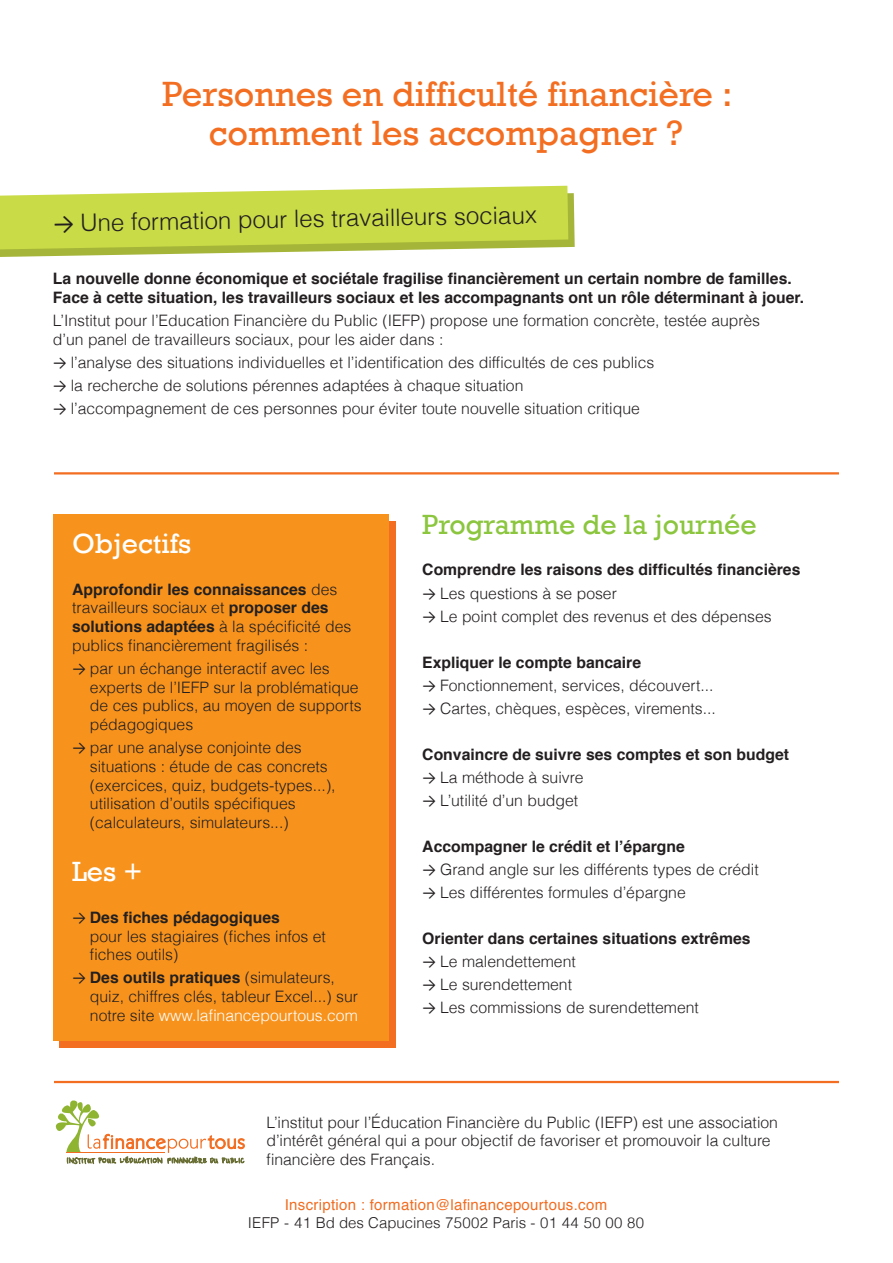
<style>
.page{position:relative;width:893px;height:1263px;background:#fff}
.page>*{position:absolute;margin:0;border:0;box-sizing:border-box;transform-origin:0 0}
.t1{font:36px/39px "Rockwell";color:#f36e21;text-align:center}
.t2{font:28.5px "Rockwell";color:#8bc63e}
.t3{font:28.5px "Rockwell";color:#fff}
.t4{font:300 24px "Helvetica";color:#231f20}
.t5{font:300 15.75px/18.8px "Helvetica";color:#231f20}
.t6{font:700 15.75px/18.8px "Helvetica";color:#231f20}
.t7{font:15px "Helvetica";letter-spacing:.02em;color:#f16d21}
.t8{font:300 15px "Helvetica";color:#231f20}
.s1{font-family:"Calibri";font-weight:400;font-style:italic}
.s2{font-weight:700}
.s3{color:#fff}
</style>
<div class="page">
<div style="left:59px;top:521px;width:336px;height:526px;background:#f36e21"></div>
<svg style="left:55px;top:1100px;width:190px;height:65px"></svg>
<hr style="left:54px;top:1081px;width:785px;height:2px;background:#f36e21">
<hr style="left:54px;top:472px;width:785px;height:2px;background:#f36e21">
<div style="left:53px;top:514px;width:336px;height:526px;background:#f7931d"></div>
<svg style="left:0;top:186px;width:575px;height:71px;background:#ccdb5d"></svg>
<p class="t1" style="left:162px;top:75px;width:572px">Personnes en difficulté financière : comment les accompagner ?</p>
<p class="t4" style="left:53px;top:208px;width:485px;rotate:-1deg"><span class="s1">→</span> Une formation pour les travailleurs sociaux</p>
<p class="t6" style="left:53px;top:270px;width:753px">La nouvelle donne économique et sociétale fragilise financièrement un certain nombre de familles.<br>Face à cette situation, les travailleurs sociaux et les accompagnants ont un rôle déterminant à jouer.</p>
<p class="t5" style="left:53px;top:311px;width:709px">L’Institut pour l’Education Financière du Public (IEFP) propose une formation concrète, testée auprès d’un panel de travailleurs sociaux, pour les aider dans :</p>
<p class="t5" style="left:53px;top:353px;width:603px"><span class="s1">→</span> l’analyse des situations individuelles et l’identification des difficultés de ces publics</p>
<p class="t5" style="left:53px;top:376px;width:472px"><span class="s1">→</span> la recherche de solutions pérennes adaptées à chaque situation</p>
<p class="t5" style="left:53px;top:399px;width:588px"><span class="s1">→</span> l’accompagnement de ces personnes pour éviter toute nouvelle situation critique</p>
<p class="t3" style="left:72px;top:527px;width:121px">Objectifs</p>
<p class="t5" style="left:72px;top:579px;width:281px"><span class="s2">Approfondir les connaissances</span> des travailleurs sociaux et <span class="s2">proposer des solutions adaptées</span> à la spécificité des publics financièrement fragilisés :</p>
<p class="t5" style="left:90px;top:659px;width:273px;text-indent:-18px"><span class="s1">→</span> par un échange interactif avec les experts de l’IEFP sur la problématique de ces publics, au moyen de supports pédagogiques</p>
<p class="t5" style="left:90px;top:738px;width:247px;text-indent:-18px"><span class="s1">→</span> par une analyse conjointe des situations : étude de cas concrets (exercices, quiz, budgets-types...), utilisation d’outils spécifiques (calculateurs, simulateurs...)</p>
<p class="t3" style="left:72px;top:855px;width:72px">Les +</p>
<p class="t5" style="left:90px;top:908px;width:238px;text-indent:-18px"><span class="s1">→</span> <span class="s2">Des fiches pédagogiques<br></span>pour les stagiaires (fiches infos et fiches outils)</p>
<p class="t5" style="left:90px;top:968px;width:270px;text-indent:-18px"><span class="s1">→</span> <span class="s2">Des outils pratiques</span> (simulateurs, quiz, chiffres clés, tableur Excel...) sur notre site <span class="s3">www.lafinancepourtous.com</span></p>
<p class="t2" style="left:422px;top:508px;width:336px">Programme de la journée</p>
<p class="t6" style="left:422px;top:561px;width:380px">Comprendre les raisons des difficultés financières</p>
<p class="t5" style="left:422px;top:583px;width:196px"><span class="s1">→</span> Les questions à se poser</p>
<p class="t5" style="left:422px;top:606px;width:351px"><span class="s1">→</span> Le point complet des revenus et des dépenses</p>
<p class="t6" style="left:422px;top:653px;width:220px">Expliquer le compte bancaire</p>
<p class="t5" style="left:422px;top:675px;width:293px"><span class="s1">→</span> Fonctionnement, services, découvert...</p>
<p class="t5" style="left:422px;top:698px;width:295px"><span class="s1">→</span> Cartes, chèques, espèces, virements...</p>
<p class="t6" style="left:422px;top:745px;width:368px">Convaincre de suivre ses comptes et son budget</p>
<p class="t5" style="left:422px;top:767px;width:163px"><span class="s1">→</span> La méthode à suivre</p>
<p class="t5" style="left:422px;top:790px;width:157px"><span class="s1">→</span> L’utilité d’un budget</p>
<p class="t6" style="left:422px;top:837px;width:264px">Accompagner le crédit et l’épargne</p>
<p class="t5" style="left:422px;top:859px;width:338px"><span class="s1">→</span> Grand angle sur les différents types de crédit</p>
<p class="t5" style="left:422px;top:882px;width:265px"><span class="s1">→</span> Les différentes formules d’épargne</p>
<p class="t6" style="left:422px;top:929px;width:330px">Orienter dans certaines situations extrêmes</p>
<p class="t5" style="left:422px;top:951px;width:155px"><span class="s1">→</span> Le malendettement</p>
<p class="t5" style="left:422px;top:974px;width:151px"><span class="s1">→</span> Le surendettement</p>
<p class="t5" style="left:422px;top:997px;width:278px"><span class="s1">→</span> Les commissions de surendettement</p>
<p class="t5" style="left:266px;top:1112px;width:513px">L’institut pour l’Éducation Financière du Public (IEFP) est une association d’intérêt général qui a pour objectif de favoriser et promouvoir la culture financière des Français.</p>
<p class="t7" style="left:285px;top:1193px;width:324px">Inscription : formation@lafinancepourtous.com</p>
<p class="t8" style="left:248px;top:1213px;width:398px">IEFP - 41 Bd des Capucines 75002 Paris - 01 44 50 00 80</p>
</div>
